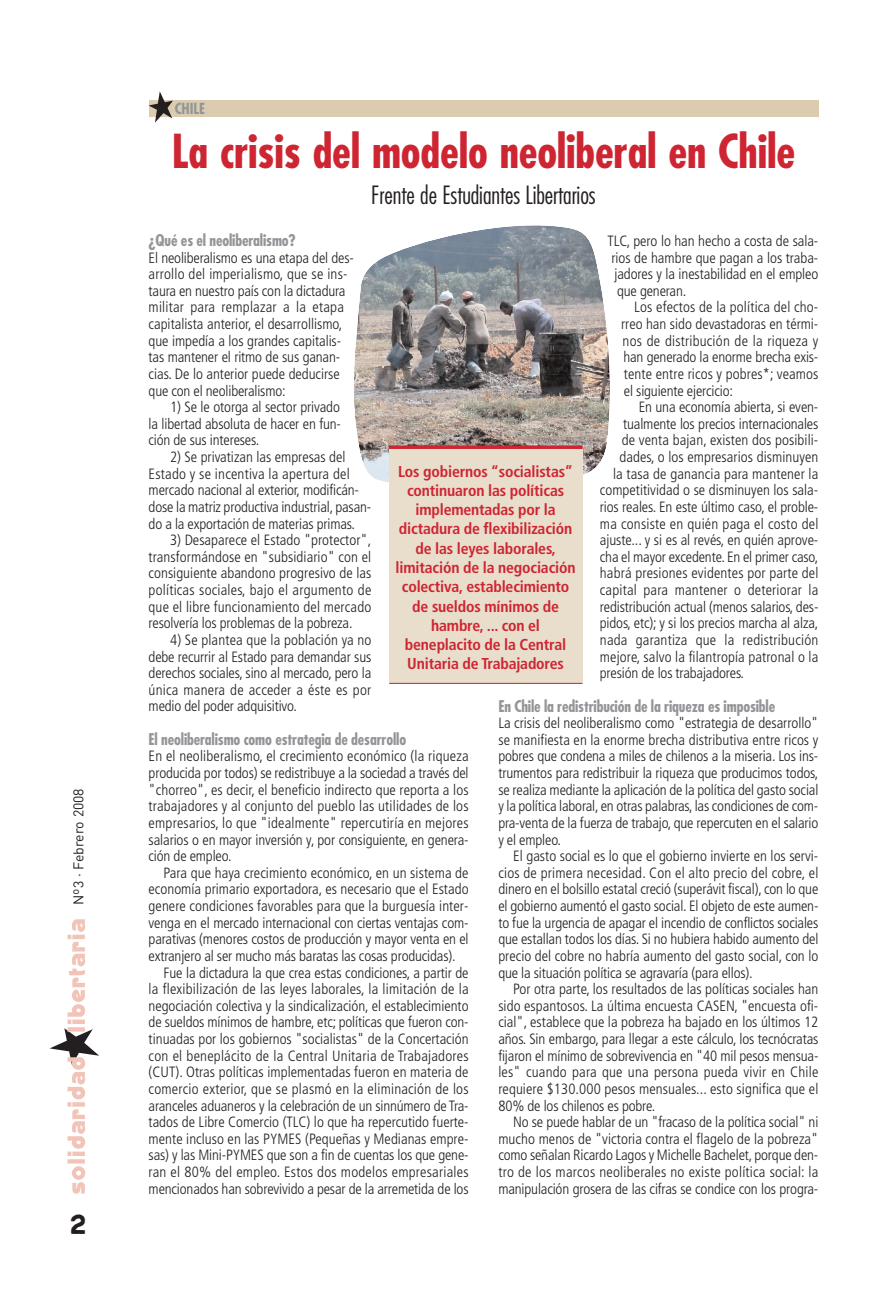
<style>
.page{position:relative;width:893px;height:1290px;background:#fff}
.page>*{position:absolute;margin:0;border:0;box-sizing:border-box;transform-origin:0 0}
.t1{font:700 condensed 45.5px "Futura";letter-spacing:-.005em;color:#ce2532}
.t2{font:300 condensed 24.5px "Futura";letter-spacing:-.005em;color:#231f20}
.t3{font:24.5px "Graffiare";color:#231f20}
.t4{font:700 condensed 15.75px/19.2px "Frutiger";letter-spacing:-.01em;color:#ce2532;text-align:center}
.t5{font:700 condensed 15.75px "Futura";letter-spacing:-.01em;color:#939598}
.t6{font:300 condensed 14.88px/16.6px "Frutiger";letter-spacing:-.005em;color:#231f20;text-align:justify}
.t7{font:300 condensed 14.88px "Frutiger";letter-spacing:.015em;color:#231f20}
.t8{font:700 condensed 14.88px "Futura";color:#939598}
.t9{font:14px "DIN";color:#231f20}
</style>
<div class="page">
<svg style="left:50px;top:919px;width:49px;height:275px"></svg>
<div style="left:149px;top:100px;width:669px;height:16px;background:#dbccb0"></div>
<svg style="left:149px;top:91px;width:24px;height:32px"></svg>
<img style="left:354px;top:225px;width:256px;height:267px">
<div style="left:389px;top:447px;width:193px;height:236px;background:#e8decb"></div>
<svg style="left:389px;top:445px;width:194px;height:4px"></svg>
<hr style="left:389px;top:683px;width:193px;height:1px;background:#ce2532">
<p class="t9" style="left:74px;top:905px;width:118px;rotate:-90deg">Nº3 · Febrero 2008</p>
<h2 class="t3" style="left:69px;top:1210px;width:19px">2</h2>
<p class="t8" style="left:175px;top:102px;width:32px">CHILE</p>
<h1 class="t1" style="left:172px;top:131px;width:625px">La crisis del modelo neoliberal en Chile</h1>
<h2 class="t2" style="left:371px;top:185px;width:226px">Frente de Estudiantes Libertarios</h2>
<p class="t5" style="left:149px;top:233px;width:149px">¿Qué es el neoliberalismo?</p>
<p class="t6" style="left:149px;top:250px;width:207px;text-align:left">El neoliberalismo es una etapa del des&shy;arrollo del imperialismo, que se ins&shy;taura en nuestro país con la dictadura militar para remplazar a la etapa capitalista anterior, el desarrollismo, que impedía a los grandes capitalis&shy;tas mantener el ritmo de sus ganan&shy;cias. De lo anterior puede deducirse que con el neoliberalismo:</p>
<p class="t6" style="left:149px;top:400px;width:194px;text-indent:21px">1) Se le otorga al sector privado la libertad absoluta de hacer en fun&shy;ción de sus intereses.</p>
<p class="t6" style="left:149px;top:450px;width:224px;text-align:left;text-indent:21px">2) Se privatizan las empresas del Estado y se incentiva la apertura del mercado nacional al exterior, modificán&shy;dose la matriz productiva industrial, pasan&shy;do a la exportación de materias primas.</p>
<p class="t6" style="left:149px;top:533px;width:224px;text-indent:21px">3) Desaparece el Estado "protector", transformándose en "subsidiario" con el consiguiente abandono progresivo de las políticas sociales, bajo el argumento de que el libre funcionamiento del mercado resolvería los problemas de la pobreza.</p>
<p class="t6" style="left:149px;top:633px;width:224px;text-indent:21px">4) Se plantea que la población ya no debe recurrir al Estado para demandar sus derechos sociales, sino al mercado, pero la única manera de acceder a éste es por medio del poder adquisitivo.</p>
<p class="t5" style="left:149px;top:732px;width:259px">El neoliberalismo como estrategia de desarrollo</p>
<p class="t6" style="left:149px;top:749px;width:321px">En el neoliberalismo, el crecimiento económico (la riqueza producida por todos) se redistribuye a la sociedad a través del "chorreo", es decir, el beneficio indirecto que reporta a los trabajadores y al conjunto del pueblo las utilidades de los empresarios, lo que "idealmente" repercutiría en mejores salarios o en mayor inversión y, por consiguiente, en genera&shy;ción de empleo.</p>
<p class="t6" style="left:163px;top:865px;width:307px">Para que haya crecimiento económico, en un sistema de</p>
<p class="t6" style="left:149px;top:882px;width:321px">economía primario exportadora, es necesario que el Estado</p>
<p class="t6" style="left:149px;top:899px;width:321px">genere condiciones favorables para que la burguesía inter-</p>
<p class="t6" style="left:149px;top:915px;width:321px">venga en el mercado internacional con ciertas ventajas com-</p>
<p class="t6" style="left:149px;top:932px;width:321px">parativas (menores costos de producción y mayor venta en el</p>
<p class="t6" style="left:149px;top:948px;width:309px">extranjero al ser mucho más baratas las cosas producidas).</p>
<p class="t6" style="left:163px;top:965px;width:307px">Fue la dictadura la que crea estas condiciones, a partir de</p>
<p class="t7" style="left:149px;top:983px;width:321px">la flexibilización de las leyes laborales, la limitación de la</p>
<p class="t6" style="left:149px;top:998px;width:321px">negociación colectiva y la sindicalización, el establecimiento</p>
<p class="t6" style="left:149px;top:1015px;width:321px">de sueldos mínimos de hambre, etc; políticas que fueron con-</p>
<p class="t6" style="left:149px;top:1032px;width:321px">tinuadas por los gobiernos "socialistas" de la Concertación</p>
<p class="t7" style="left:149px;top:1049px;width:321px">con el beneplácito de la Central Unitaria de Trabajadores</p>
<p class="t6" style="left:149px;top:1065px;width:321px">(CUT). Otras políticas implementadas fueron en materia de</p>
<p class="t7" style="left:149px;top:1083px;width:321px">comercio exterior, que se plasmó en la eliminación de los</p>
<p class="t6" style="left:149px;top:1098px;width:321px">aranceles aduaneros y la celebración de un sinnúmero de Tra-</p>
<p class="t6" style="left:149px;top:1115px;width:321px">tados de Libre Comercio (TLC) lo que ha repercutido fuerte-</p>
<p class="t6" style="left:149px;top:1131px;width:321px">mente incluso en las PYMES (Pequeñas y Medianas empre-</p>
<p class="t6" style="left:149px;top:1148px;width:321px">sas) y las Mini-PYMES que son a fin de cuentas los que gene-</p>
<p class="t7" style="left:149px;top:1166px;width:321px">ran el 80% del empleo. Estos dos modelos empresariales</p>
<p class="t6" style="left:149px;top:1181px;width:321px">mencionados han sobrevivido a pesar de la arremetida de los</p>
<p class="t6" style="left:607px;top:234px;width:212px">TLC, pero lo han hecho a costa de sala-</p>
<p class="t6" style="left:611px;top:250px;width:208px">rios de hambre que pagan a los traba-</p>
<p class="t6" style="left:614px;top:267px;width:205px">jadores y la inestabilidad en el empleo</p>
<p class="t6" style="left:617px;top:283px;width:71px">que generan.</p>
<p class="t6" style="left:634px;top:300px;width:186px">Los efectos de la política del cho-</p>
<p class="t6" style="left:621px;top:317px;width:199px">rreo han sido devastadoras en térmi-</p>
<p class="t7" style="left:623px;top:334px;width:197px">nos de distribución de la riqueza y</p>
<p class="t6" style="left:623px;top:350px;width:196px">han generado la enorme brecha exis-</p>
<p class="t6" style="left:624px;top:367px;width:196px">tente entre ricos y pobres*; veamos</p>
<p class="t6" style="left:624px;top:383px;width:111px">el siguiente ejercicio:</p>
<p class="t6" style="left:639px;top:400px;width:181px">En una economía abierta, si even-</p>
<p class="t6" style="left:623px;top:416px;width:197px">tualmente los precios internacionales</p>
<p class="t6" style="left:622px;top:433px;width:198px">de venta bajan, existen dos posibili-</p>
<p class="t6" style="left:619px;top:450px;width:200px">dades, o los empresarios disminuyen</p>
<p class="t6" style="left:613px;top:466px;width:207px">la tasa de ganancia para mantener la</p>
<p class="t6" style="left:600px;top:483px;width:220px">competitividad o se disminuyen los sala-</p>
<p class="t6" style="left:600px;top:500px;width:220px">rios reales. En este último caso, el proble-</p>
<p class="t7" style="left:600px;top:517px;width:220px">ma consiste en quién paga el costo del</p>
<p class="t6" style="left:600px;top:533px;width:220px">ajuste... y si es al revés, en quién aprove-</p>
<p class="t6" style="left:600px;top:549px;width:220px">cha el mayor excedente. En el primer caso,</p>
<p class="t6" style="left:600px;top:566px;width:220px">habrá presiones evidentes por parte del</p>
<p class="t7" style="left:600px;top:584px;width:220px">capital para mantener o deteriorar la</p>
<p class="t6" style="left:600px;top:599px;width:220px">redistribución actual (menos salarios, des-</p>
<p class="t6" style="left:600px;top:616px;width:220px">pidos, etc); y si los precios marcha al alza,</p>
<p class="t7" style="left:600px;top:634px;width:220px">nada garantiza que la redistribución</p>
<p class="t6" style="left:600px;top:649px;width:220px">mejore, salvo la filantropía patronal o la</p>
<p class="t6" style="left:600px;top:666px;width:146px">presión de los trabajadores.</p>
<p class="t5" style="left:498px;top:699px;width:278px">En Chile la redistribución de la riqueza es imposible</p>
<p class="t6" style="left:498px;top:716px;width:321px">La crisis del neoliberalismo como "estrategia de desarrollo" se manifiesta en la enorme brecha distributiva entre ricos y pobres que condena a miles de chilenos a la miseria. Los ins&shy;trumentos para redistribuir la riqueza que producimos todos, se realiza mediante la aplicación de la política del gasto social y la política laboral, en otras palabras, las condiciones de com&shy;pra-venta de la fuerza de trabajo, que repercuten en el salario y el empleo.</p>
<p class="t6" style="left:498px;top:849px;width:321px;text-indent:15px">El gasto social es lo que el gobierno invierte en los servi&shy;cios de primera necesidad. Con el alto precio del cobre, el dinero en el bolsillo estatal creció (superávit fiscal), con lo que el gobierno aumentó el gasto social. El objeto de este aumen&shy;to fue la urgencia de apagar el incendio de conflictos sociales que estallan todos los días. Si no hubiera habido aumento del precio del cobre no habría aumento del gasto social, con lo que la situación política se agravaría (para ellos).</p>
<p class="t6" style="left:498px;top:982px;width:321px;text-indent:15px">Por otra parte, los resultados de las políticas sociales han sido espantosos. La última encuesta CASEN, "encuesta ofi&shy;cial", establece que la pobreza ha bajado en los últimos 12 años. Sin embargo, para llegar a este cálculo, los tecnócratas fijaron el mínimo de sobrevivencia en "40 mil pesos mensua&shy;les" cuando para que una persona pueda vivir en Chile requiere $130.000 pesos mensuales... esto significa que el 80% de los chilenos es pobre.</p>
<p class="t6" style="left:498px;top:1115px;width:321px;text-indent:15px">No se puede hablar de un "fracaso de la política social" ni mucho menos de "victoria contra el flagelo de la pobreza" como señalan Ricardo Lagos y Michelle Bachelet, porque den&shy;tro de los marcos neoliberales no existe política social: la manipulación grosera de las cifras se condice con los progra-</p>
<p class="t4" style="left:396px;top:463px;width:181px">Los gobiernos “socialistas” continuaron las políticas implementadas por la dictadura de flexibilización de las leyes laborales, limitación de la negociación colectiva, establecimiento de sueldos mínimos de hambre, ... con el beneplacito de la Central<br>Unitaria de Trabajadores</p>
</div>
